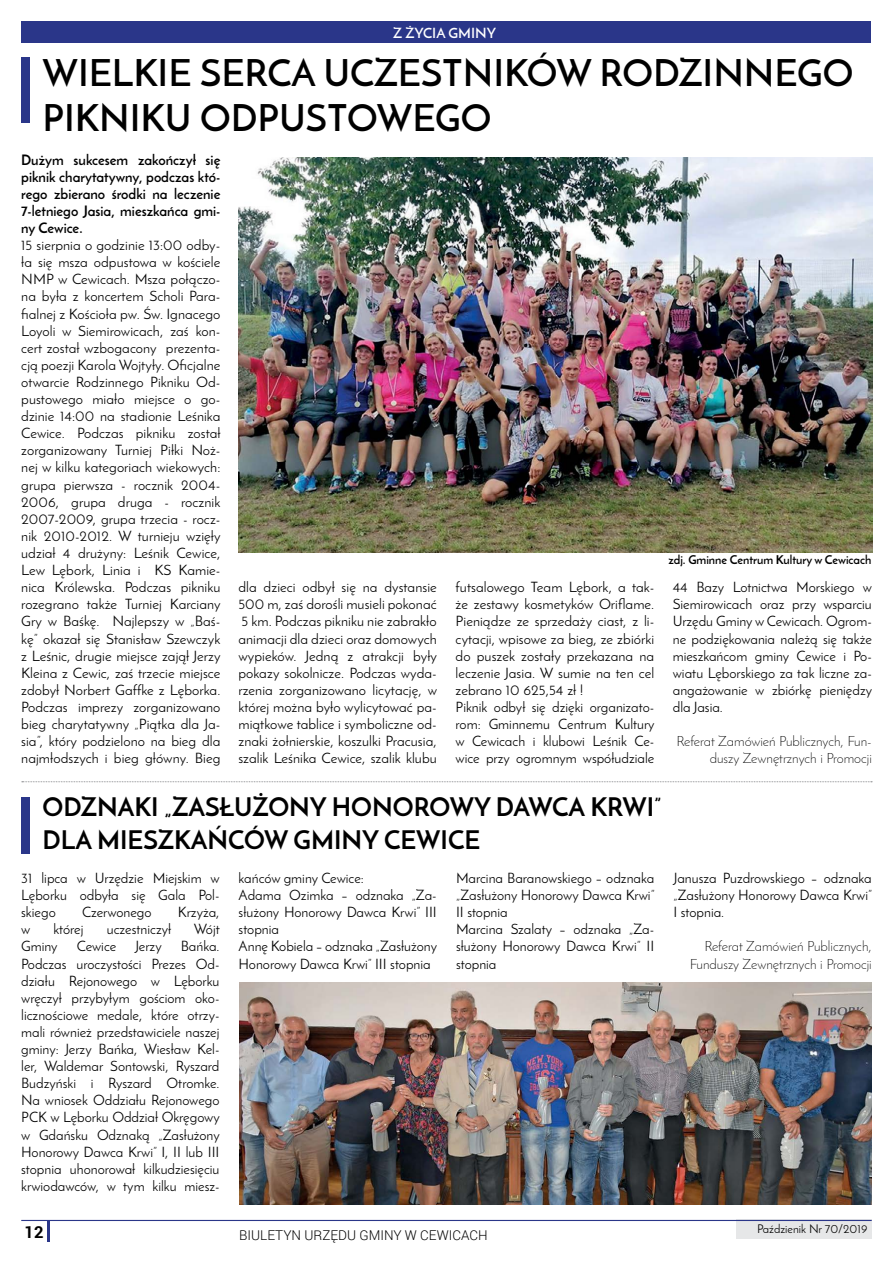
<style>
.page{position:relative;width:893px;height:1263px;background:#fff}
.page>*{position:absolute;margin:0;border:0;box-sizing:border-box;transform-origin:0 0}
.t1{font:600 37.5px "Josefin Sans";color:#000}
.t2{font:700 25.5px "Josefin Sans";color:#000}
.t3{font:700 16.5px "Roboto";color:#000}
.t4{font:14.25px/17.1px "Josefin Sans";color:#000;text-align:justify}
.t5{font:700 14.25px/17.1px "Josefin Sans";color:#000;text-align:justify}
.t6{font:300 14.25px/17.1px "Josefin Sans";color:#000;text-align:right}
.t7{font:600 14.25px "Josefin Sans";color:#fff}
.t8{font:300 13.5px "Roboto";color:#000}
.t9{font:700 12px "Josefin Sans";color:#000}
.t10{font:12px "Josefin Sans";color:#000}
</style>
<div class="page">
<div style="left:736px;top:1220px;width:136px;height:19px;background:#e6e7e8"></div>
<hr style="left:21px;top:1220px;width:851px;height:1px;background:#2a3689">
<hr style="left:47px;top:1220px;width:3px;height:22px;background:#2a3689">
<img style="left:239px;top:982px;width:633px;height:223px">
<div style="left:21px;top:797px;width:9px;height:57px;background:#2a3689"></div>
<svg style="left:22px;top:781px;width:850px;height:1px"></svg>
<img style="left:238px;top:157px;width:634px;height:396px">
<div style="left:21px;top:57px;width:9px;height:66px;background:#2a3689"></div>
<div style="left:21px;top:22px;width:850px;height:21px;background:#2a3689"></div>
<p class="t7" style="left:393px;top:24px;width:31px">Z ŻYCIA</p>
<p class="t7" style="left:448px;top:24px;width:20px">GMINY</p>
<h1 class="t1" style="left:43px;top:49px;width:55px">WIELKIE</h1>
<h1 class="t1" style="left:200px;top:49px;width:24px">SERCA</h1>
<h1 class="t1" style="left:323px;top:49px;width:97px">UCZESTNIK</h1>
<h1 class="t1" style="left:527px;top:49px;width:200px">ÓW RODZINNE</h1>
<h1 class="t1" style="left:797px;top:49px;width:46px">GO</h1>
<h1 class="t1" style="left:43px;top:94px;width:43px">PIKNIK</h1>
<h1 class="t1" style="left:165px;top:94px;width:168px">U ODPUSTOWE</h1>
<h1 class="t1" style="left:435px;top:94px;width:46px">GO</h1>
<p class="t5" style="left:21px;top:151px;width:201px">Dużym sukcesem zakończył się piknik charytatywny, podczas któ&shy;rego zbierano środki na leczenie 7-letniego Jasia, mieszkańca gmi&shy;ny Cewice.</p>
<p class="t4" style="left:21px;top:237px;width:201px">15 sierpnia o godzinie 13:00 odby&shy;ła się msza odpustowa w kościele NMP w Cewicach. Msza połączo&shy;na była z koncertem Scholi Para&shy;fialnej z Kościoła pw. Św. Ignacego Loyoli w Siemirowicach, zaś kon&shy;cert został wzbogacony prezenta&shy;cją poezji Karola Wojtyły. Oficjalne otwarcie Rodzinnego Pikniku Od&shy;pustowego miało miejsce o go&shy;dzinie 14:00 na stadionie Leśnika Cewice. Podczas pikniku został zorganizowany Turniej Piłki Noż&shy;nej w kilku kategoriach wiekowych: grupa pierwsza - rocznik 2004- 2006, grupa druga - rocznik 2007-2009, grupa trzecia - rocz&shy;nik 2010-2012. W turnieju wzięły udział 4 drużyny: Leśnik Cewice, Lew Lębork, Linia i KS Kamie&shy;nica Królewska. Podczas pikniku rozegrano także Turniej Karciany Gry w Baśkę. Najlepszy w „Baś&shy;kę” okazał się Stanisław Szewczyk z Leśnic, drugie miejsce zajął Jerzy Kleina z Cewic, zaś trzecie miejsce zdobył Norbert Gaffke z Lęborka.<br>Podczas imprezy zorganizowano bieg charytatywny „Piątka dla Ja&shy;sia”, który podzielono na bieg dla najmłodszych i bieg główny. Bieg</p>
<p class="t9" style="left:668px;top:552px;width:205px">zdj. Gminne Centrum Kultury w Cewicach</p>
<p class="t4" style="left:238px;top:579px;width:200px">dla dzieci odbył się na dystansie 500 m, zaś dorośli musieli pokonać 5 km. Podczas pikniku nie zabrakło animacji dla dzieci oraz domowych wypieków. Jedną z atrakcji były pokazy sokolnicze. Podczas wyda&shy;rzenia zorganizowano licytację, w której można było wylicytować pa&shy;miątkowe tablice i symboliczne od&shy;znaki żołnierskie, koszulki Pracusia, szalik Leśnika Cewice, szalik klubu</p>
<p class="t4" style="left:456px;top:579px;width:201px;text-align:left">futsalowego Team Lębork, a tak&shy;że zestawy kosmetyków Oriflame.<br>Pieniądze ze sprzedaży ciast, z li&shy;cytacji, wpisowe za bieg, ze zbiórki do puszek zostały przekazana na leczenie Jasia. W sumie na ten cel zebrano 10 625,54 zł !<br>Piknik odbył się dzięki organizato&shy;rom: Gminnemu Centrum Kultury w Cewicach i klubowi Leśnik Ce&shy;wice przy ogromnym współudziale</p>
<p class="t4" style="left:673px;top:579px;width:201px">44 Bazy Lotnictwa Morskiego w Siemirowicach oraz przy wsparciu Urzędu Gminy w Cewicach. Ogrom&shy;ne podziękowania należą się także mieszkańcom gminy Cewice i Po&shy;wiatu Lęborskiego za tak liczne za&shy;angażowanie w zbiórkę pieniędzy dla Jasia.</p>
<p class="t6" style="left:676px;top:732px;width:197px">Referat Zamówień Publicznych, Fun&shy;duszy Zewnętrznych i Promocji</p>
<h2 class="t2" style="left:43px;top:791px;width:70px">ODZNAKI</h2>
<h2 class="t2" style="left:164px;top:791px;width:209px">„ZASŁUŻONY HONOROW</h2>
<h2 class="t2" style="left:474px;top:791px;width:41px">Y DAWCA</h2>
<h2 class="t2" style="left:590px;top:791px;width:16px">KRWI</h2>
<h2 class="t2" style="left:654px;top:791px;width:9px">”</h2>
<h2 class="t2" style="left:43px;top:824px;width:150px">DLA MIESZKAŃC</h2>
<h2 class="t2" style="left:244px;top:824px;width:157px">ÓW GMINY CEWICE</h2>
<p class="t4" style="left:21px;top:869px;width:200px">31 lipca w Urzędzie Miejskim w Lęborku odbyła się Gala Pol&shy;skiego</p>
<p class="t4" style="left:239px;top:869px;width:200px;text-align:left">kańców gminy Cewice:<br>Adama Ozimka – odznaka „Za&shy;służony Honorowy Dawca Krwi” III stopnia<br>Annę Kobiela – odznaka „Zasłużony<br>Honorowy Dawca Krwi” III stopnia</p>
<p class="t4" style="left:456px;top:869px;width:200px;text-align:left">Marcina Baranowskiego – odznaka „Zasłużony Honorowy Dawca Krwi”<br>II stopnia<br>Marcina Szalaty – odznaka „Za&shy;służony Honorowy Dawca Krwi” II stopnia</p>
<p class="t4" style="left:673px;top:869px;width:200px">Janusza Puzdrowskiego – odznaka „Zasłużony Honorowy Dawca Krwi” I stopnia.</p>
<p class="t4" style="left:82px;top:903px;width:71px">Czerwonego</p>
<p class="t4" style="left:178px;top:903px;width:43px">Krzyża,</p>
<p class="t4" style="left:21px;top:921px;width:11px">w</p>
<p class="t4" style="left:53px;top:921px;width:32px">której</p>
<p class="t4" style="left:107px;top:921px;width:66px">uczestniczył</p>
<p class="t4" style="left:194px;top:921px;width:27px">Wójt</p>
<p class="t4" style="left:21px;top:938px;width:38px">Gminy</p>
<p class="t4" style="left:77px;top:938px;width:41px">Cewice</p>
<p class="t4" style="left:135px;top:938px;width:28px">Jerzy</p>
<p class="t4" style="left:21px;top:938px;width:200px;text-indent:160px">Bańka.<br>Podczas uroczystości Prezes Od&shy;działu Rejonowego w Lęborku wręczył przybyłym gościom oko&shy;licznościowe medale, które otrzy&shy;mali również przedstawiciele naszej gminy: Jerzy Bańka, Wiesław Kel&shy;ler, Waldemar Sontowski, Ryszard Budzyński i Ryszard Otromke.<br>Na wniosek Oddziału Rejonowego PCK w Lęborku Oddział Okręgowy w Gdańsku Odznaką „Zasłużony Honorowy Dawca Krwi” I, II lub III stopnia uhonorował kilkudziesięciu krwiodawców, w tym kilku miesz-</p>
<p class="t6" style="left:690px;top:938px;width:184px">Referat Zamówień Publicznych,<br>Funduszy Zewnętrznych i Promocji</p>
<p class="t3" style="left:25px;top:1220px;width:20px">12</p>
<p class="t8" style="left:239px;top:1226px;width:250px">BIULETYN URZĘDU GMINY W CEWICACH</p>
<p class="t10" style="left:757px;top:1222px;width:112px">Paździenik Nr 70/2019</p>
</div>
